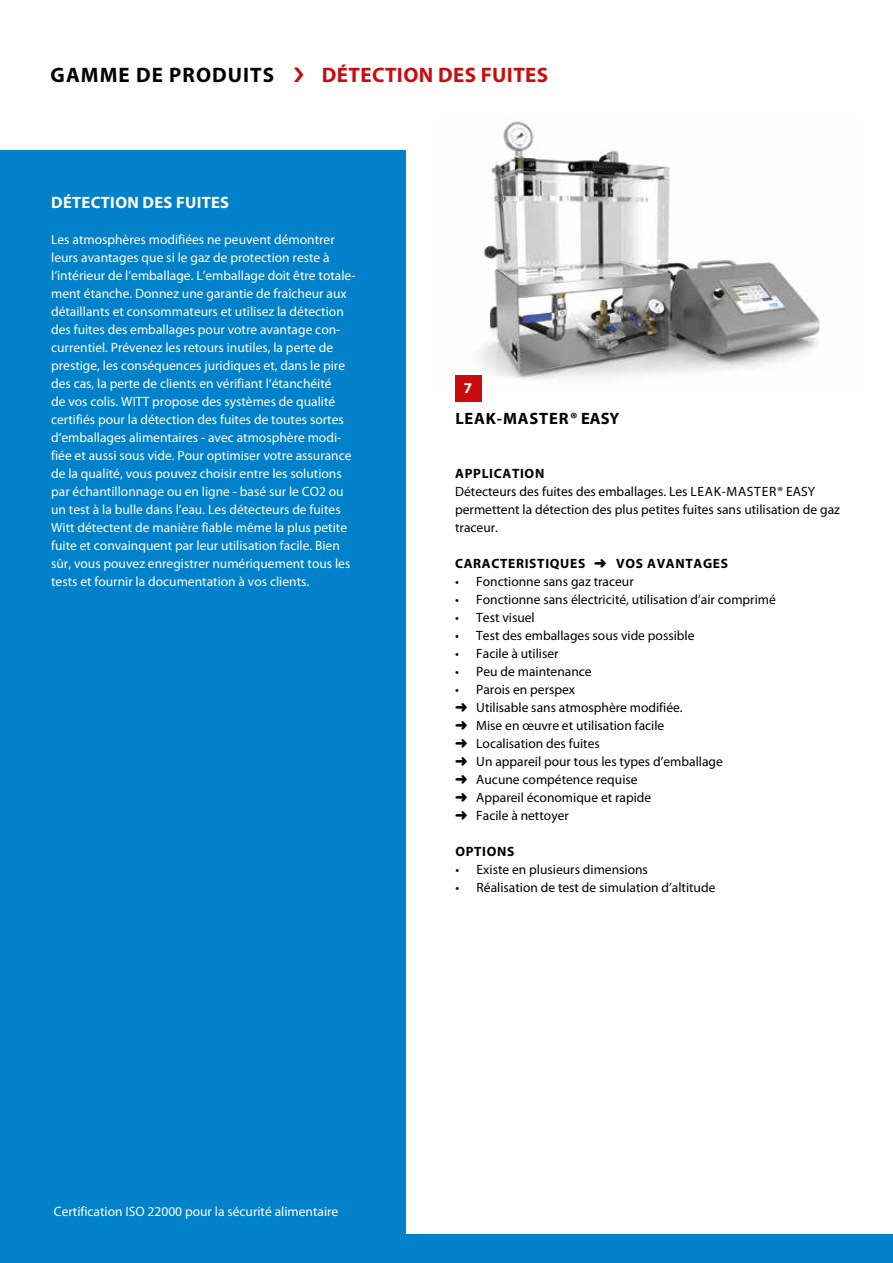
<style>
.page{position:relative;width:893px;height:1263px;background:#fff}
.page>*{position:absolute;margin:0;border:0;box-sizing:border-box;transform-origin:0 0}
.t1{font:700 21px "Myriad Pro";letter-spacing:.02em;color:#c90c0f}
.t2{font:700 21px "Myriad Pro";letter-spacing:.05em;color:#000}
.t3{font:700 16.5px "Myriad Pro";letter-spacing:.02em;color:#fff}
.t4{font:700 16.5px "Myriad Pro";letter-spacing:.05em;color:#000}
.t5{font:700 15px "Myriad Pro";color:#fff}
.t6{font:13.5px/18px "Myriad Pro";color:#fff}
.t7{font:13.5px/18px "Myriad Pro";color:#000}
.t8{font:700 13.5px "Myriad Pro";letter-spacing:.05em;color:#000}
</style>
<div class="page">
<div style="left:0;top:1234px;width:893px;height:29px;background:#0081c9"></div>
<img style="left:478px;top:121px;width:346px;height:268px">
<div style="left:0;top:151px;width:405px;height:1112px;background:#0081c9"></div>
<div style="left:455px;top:375px;width:26px;height:26px;background:#c90c0f"></div>
<h1 class="t2" style="left:51px;top:61px;width:225px">GAMME DE PRODUITS</h1>
<h1 class="t1" style="left:322px;top:61px;width:228px">DÉTECTION DES FUITES</h1>
<p class="t3" style="left:51px;top:191px;width:179px">DÉTECTION DES FUITES</p>
<p class="t6" style="left:51px;top:230px;width:306px">Les atmosphères modifiées ne peuvent démontrer leurs avantages que si le gaz de protection reste à l‘intérieur de l’emballage. L’emballage doit être totale&shy;ment étanche. Donnez une garantie de fraîcheur aux détaillants et consommateurs et utilisez la détection des fuites des emballages pour votre avantage con&shy;currentiel. Prévenez les retours inutiles, la perte de prestige, les conséquences juridiques et, dans le pire des cas, la perte de clients en vérifiant l‘étanchéité<br>de vos colis. WITT propose des systèmes de qualité certifiés pour la détection des fuites de toutes sortes d‘emballages alimentaires - avec atmosphère modi&shy;fiée et aussi sous vide. Pour optimiser votre assurance de la qualité, vous pouvez choisir entre les solutions par échantillonnage ou en ligne - basé sur le CO2 ou un test à la bulle dans l’eau. Les détecteurs de fuites Witt détectent de manière fiable même la plus petite fuite et convainquent par leur utilisation facile. Bien sûr, vous pouvez enregistrer numériquement tous les tests et fournir la documentation à vos clients.</p>
<p class="t5" style="left:464px;top:379px;width:10px">7</p>
<p class="t4" style="left:455px;top:407px;width:166px">LEAK-MASTER® EASY</p>
<p class="t8" style="left:455px;top:464px;width:91px">APPLICATION</p>
<p class="t7" style="left:455px;top:482px;width:386px">Détecteurs des fuites des emballages. Les LEAK-MASTER® EASY permettent la détection des plus petites fuites sans utilisation de gaz traceur.</p>
<p class="t8" style="left:455px;top:554px;width:275px">CARACTERISTIQUES ➜ VOS AVANTAGES</p>
<p class="t7" style="left:455px;top:572px;width:180px">• Fonctionne sans gaz traceur</p>
<p class="t7" style="left:455px;top:590px;width:322px">• Fonctionne sans électricité, utilisation d’air comprimé</p>
<p class="t7" style="left:455px;top:608px;width:81px">• Test visuel</p>
<p class="t7" style="left:455px;top:626px;width:241px">• Test des emballages sous vide possible</p>
<p class="t7" style="left:455px;top:644px;width:105px">• Facile à utiliser</p>
<p class="t7" style="left:455px;top:662px;width:138px">• Peu de maintenance</p>
<p class="t7" style="left:455px;top:680px;width:269px">• Parois en perspex<br>➜ Utilisable sans atmosphère modifiée.<br>➜ Mise en œuvre et utilisation facile<br>➜ Localisation des fuites<br>➜ Un appareil pour tous les types d’emballage ➜ Aucune compétence requise<br>➜ Appareil économique et rapide<br>➜ Facile à nettoyer</p>
<p class="t8" style="left:455px;top:842px;width:61px">OPTIONS</p>
<p class="t7" style="left:455px;top:860px;width:194px">• Existe en plusieurs dimensions</p>
<p class="t7" style="left:455px;top:878px;width:262px">• Réalisation de test de simulation d’altitude</p>
<p class="t6" style="left:54px;top:1202px;width:286px">Certification ISO 22000 pour la sécurité alimentaire</p>
</div>
